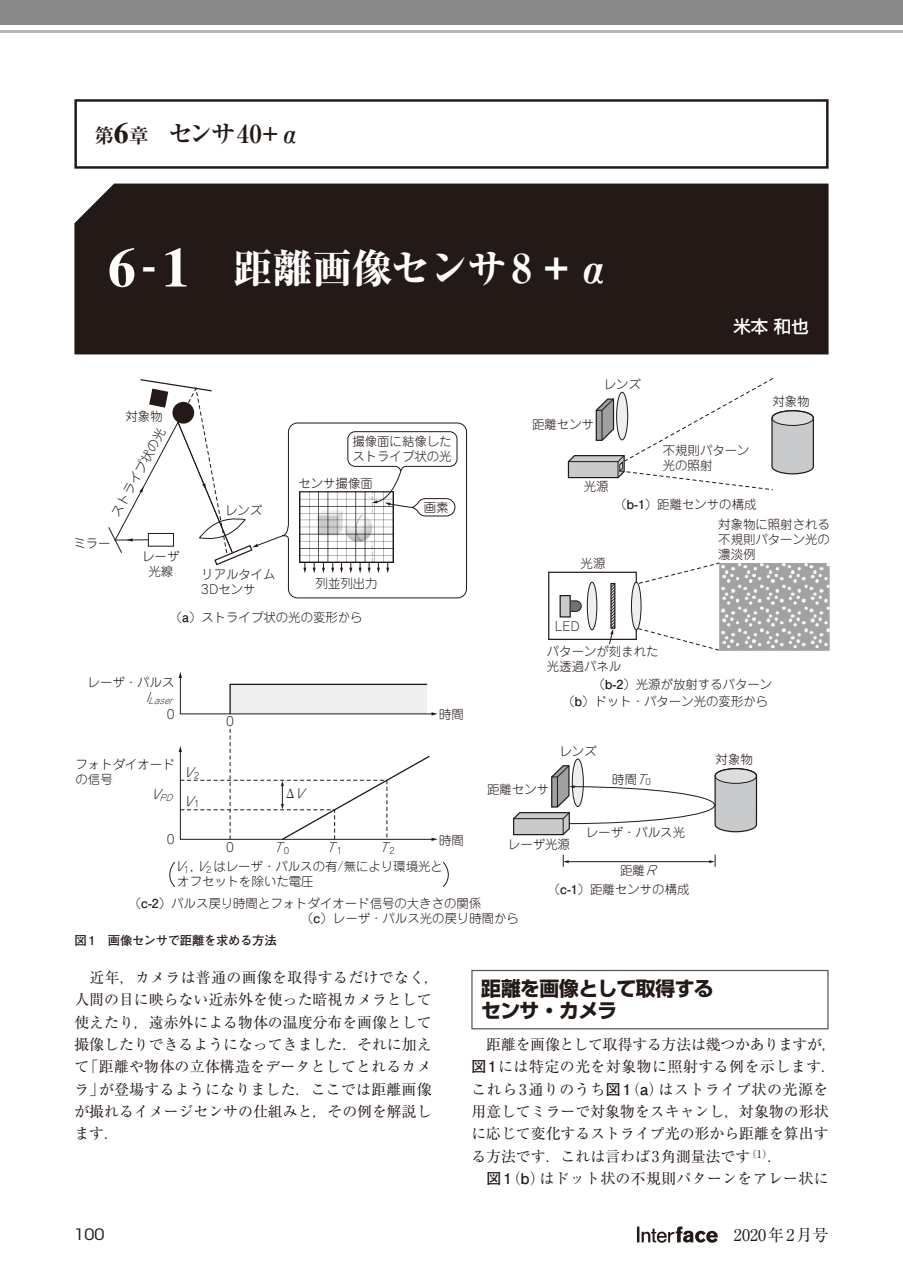
<style>
.page{position:relative;width:903px;height:1275px;background:#fff}
.page>*{position:absolute;margin:0;border:0;box-sizing:border-box;transform-origin:0 0}
.t1{font:800 39.73px "Ryumin Pro";letter-spacing:-.02em;color:#fff}
.t2{font:700 24.85px "Ryumin Pro";letter-spacing:-.035em;color:#231916}
.t3{font:700 19.78px/22.4px "Shin Go Pro";letter-spacing:-.035em;color:#231916}
.t4{font:500 17.32px "Shin Go Pro";color:#fff}
.t5{font:16.1px "Ryumin Pro";color:#231916}
.t6{font:15.58px "ITC Avant Garde Std";color:#231916;scale:1.11 1}
.t7{font:14.88px/22.4px "Ryumin Pro";color:#231916}
.t8{font:14.88px "Ryumin Pro";letter-spacing:.025em;color:#231916}
.t9{font:300 12.42px/15px "Jun 101 Pro";color:#231916}
.t10{font:700 12.42px "Futo Go B101 Pro";letter-spacing:-.035em;color:#231916}
.t11{font:italic 300 12.42px "Jun 101 Pro";color:#231916}
.t12{font:12.42px "Ryumin Pro";color:#231916}
.t13{font:italic 300 8.75px "Jun 101 Pro";color:#231916}
.s1{font-size:19.78px}
.s2{font-family:"Times";font-size:29.75px}
.s3{font-family:"Times";font-weight:700;font-size:55.82px}
.s4{font-family:"Times New Roman";font-weight:400;font-size:55.82px}
.s5{font-family:"Futo Go B101 Pro";font-weight:700}
.s6{font-family:"Jun 101 Pro";font-weight:300;font-style:italic}
.s7{font-style:italic}
</style>
<div class="page">
<svg style="left:637px;top:1226px;width:81px;height:17px"></svg>
<div style="left:0;top:0;width:903px;height:25px;background:#898989"></div>
<hr style="left:0;top:30px;width:903px;height:2px;background:#b5b5b6">
<div style="left:471px;top:970px;width:357px;height:59px;border:1px solid #595857"></div>
<img style="left:720px;top:563px;width:109px;height:87px">
<svg style="left:567px;top:378px;width:247px;height:112px"></svg>
<div style="left:617px;top:392px;width:11px;height:48px;background:#efeff0;border-radius:50%"></div>
<div style="left:616px;top:392px;width:12px;height:48px;border:1px solid #231916;border-radius:50%"></div>
<svg style="left:572px;top:759px;width:11px;height:47px"></svg>
<div style="left:572px;top:759px;width:12px;height:48px;border:1px solid #231916;border-radius:50%"></div>
<div style="left:587px;top:582px;width:10px;height:48px;background:#efeff0;border-radius:50%"></div>
<div style="left:587px;top:582px;width:10px;height:48px;border:1px solid #231916;border-radius:50%"></div>
<svg style="left:571px;top:600px;width:11px;height:12px"></svg>
<div style="left:560px;top:596px;width:10px;height:21px;background:#c9cacb"></div>
<div style="left:559px;top:595px;width:12px;height:22px;border:1px solid #231916"></div>
<div style="left:548px;top:572px;width:89px;height:68px;border:1px solid #231916"></div>
<div style="left:631px;top:582px;width:10px;height:48px;background:#efeff0;border-radius:50%"></div>
<div style="left:631px;top:582px;width:10px;height:48px;border:1px solid #231916;border-radius:50%"></div>
<svg style="left:638px;top:562px;width:82px;height:22px"></svg>
<svg style="left:637px;top:628px;width:83px;height:23px"></svg>
<svg style="left:609px;top:583px;width:6px;height:62px"></svg>
<svg style="left:108px;top:379px;width:359px;height:219px"></svg>
<hr style="left:568px;top:861px;width:142px;height:1px;background:#231916">
<svg style="left:709px;top:855px;width:7px;height:12px"></svg>
<svg style="left:563px;top:855px;width:6px;height:12px"></svg>
<svg style="left:513px;top:764px;width:245px;height:72px"></svg>
<svg style="left:179px;top:672px;width:259px;height:43px"></svg>
<svg style="left:179px;top:729px;width:259px;height:112px"></svg>
<svg style="left:169px;top:861px;width:6px;height:26px"></svg>
<svg style="left:443px;top:861px;width:6px;height:26px"></svg>
<div style="left:74px;top:184px;width:754px;height:170px;background:#231916"></div>
<div style="left:74px;top:99px;width:754px;height:70px;border:2px solid #231916"></div>
<h2 class="t2" style="left:94px;top:114px;width:210px"><span class="s1">第</span><span class="s2">6</span><span class="s1">章</span> センサ40+α</h2>
<h1 class="t1" style="left:108px;top:237px;width:507px"><span class="s3">6</span><span class="s4">-</span><span class="s3">1</span> 距離画像センサ 8＋α</h1>
<p class="t9" style="left:604px;top:375px;width:39px">レンズ</p>
<h3 class="t4" style="left:733px;top:312px;width:77px">米本 和也</h3>
<p class="t9" style="left:772px;top:392px;width:39px">対象物</p>
<p class="t9" style="left:125px;top:407px;width:39px">対象物</p>
<p class="t9" style="left:532px;top:415px;width:64px">距離センサ</p>
<p class="t9" style="left:107px;top:512px;width:101px;rotate:-62deg">ストライプ状の光</p>
<p class="t9" style="left:352px;top:432px;width:101px">撮像面に結像したストライプ状の光</p>
<p class="t9" style="left:663px;top:442px;width:88px">不規則パターン光の照射</p>
<p class="t9" style="left:298px;top:474px;width:76px">センサ撮像面</p>
<p class="t9" style="left:584px;top:477px;width:26px">光源</p>
<p class="t9" style="left:614px;top:495px;width:144px">（<span class="s5">b-1</span>）距離センサの構成</p>
<p class="t9" style="left:424px;top:498px;width:26px">画素</p>
<p class="t9" style="left:225px;top:501px;width:39px">レンズ</p>
<p class="t9" style="left:718px;top:515px;width:113px">対象物に照射される不規則パターン光の</p>
<p class="t9" style="left:73px;top:534px;width:39px">ミラー</p>
<p class="t9" style="left:142px;top:547px;width:39px">レーザ</p>
<p class="t9" style="left:718px;top:545px;width:39px">濃淡例</p>
<p class="t9" style="left:148px;top:562px;width:26px">光線</p>
<p class="t9" style="left:581px;top:555px;width:26px">光源</p>
<p class="t9" style="left:201px;top:566px;width:76px">リアルタイム<br>3Dセンサ</p>
<p class="t9" style="left:316px;top:575px;width:64px">列並列出力</p>
<p class="t9" style="left:170px;top:608px;width:194px">（<span class="s5">a</span>）ストライプ状の光の変形から</p>
<p class="t9" style="left:88px;top:673px;width:88px">レーザ・パルス</p>
<p class="t13" style="left:146px;top:694px;width:32px"><sup>I</sup>Laser</p>
<p class="t9" style="left:167px;top:705px;width:9px">0</p>
<p class="t9" style="left:439px;top:705px;width:26px">時間</p>
<p class="t9" style="left:226px;top:712px;width:9px">0</p>
<p class="t9" style="left:76px;top:755px;width:101px">フォトダイオードの信号</p>
<p class="t13" style="left:151px;top:790px;width:27px"><sup>V</sup>PD</p>
<p class="t11" style="left:184px;top:762px;width:17px">V<sub>2</sub></p>
<p class="t11" style="left:184px;top:791px;width:17px">V<sub>1</sub></p>
<p class="t9" style="left:167px;top:831px;width:9px">0</p>
<p class="t9" style="left:226px;top:838px;width:9px">0</p>
<p class="t12" style="left:284px;top:784px;width:27px">Δ <span class="s6">V</span></p>
<p class="t11" style="left:273px;top:838px;width:17px">T<sub>0</sub></p>
<p class="t11" style="left:326px;top:838px;width:17px">T<sub>1</sub></p>
<p class="t11" style="left:379px;top:838px;width:17px">T<sub>2</sub></p>
<p class="t9" style="left:439px;top:831px;width:26px">時間</p>
<p class="t9" style="left:555px;top:617px;width:27px">LED</p>
<p class="t9" style="left:547px;top:643px;width:113px">パターンが刻まれた光透過パネル</p>
<p class="t9" style="left:593px;top:675px;width:181px">（<span class="s5">b-2</span>）光源が放射するパターン</p>
<p class="t9" style="left:562px;top:693px;width:207px">（<span class="s5">b</span>）ドット・パターン光の変形から</p>
<p class="t9" style="left:487px;top:780px;width:64px">距離センサ</p>
<p class="t9" style="left:559px;top:742px;width:39px">レンズ</p>
<p class="t9" style="left:612px;top:770px;width:40px">時間 <sub>0</sub></p>
<p class="t11" style="left:636px;top:769px;width:16px">T</p>
<p class="t9" style="left:508px;top:836px;width:64px">レーザ光源</p>
<p class="t9" style="left:586px;top:823px;width:101px">レーザ・パルス光</p>
<p class="t9" style="left:715px;top:750px;width:39px">対象物</p>
<p class="t9" style="left:174px;top:857px;width:270px"><span class="s7">V</span><sub>1</sub>，<span class="s7">V</span><sub>2</sub> はレーザ・パルスの有/無により環境光とオフセットを除いた電圧</p>
<p class="t9" style="left:301px;top:894px;width:219px;text-indent:-173px">（<span class="s5">c-2</span>）パルス戻り時間とフォトダイオード信号の大きさの関係<br>（<span class="s5">c</span>）レーザ・パルス光の戻り時間から</p>
<p class="t10" style="left:74px;top:930px;width:204px">図 1　画像センサで距離を求める方法</p>
<p class="t9" style="left:620px;top:861px;width:43px">距離<span class="s7">R</span></p>
<p class="t9" style="left:548px;top:881px;width:143px">（<span class="s5">c-1</span>）距離センサの構成</p>
<p class="t7" style="left:74px;top:965px;width:366px">　近年，カメラは普通の画像を取得するだけでなく，人間の目に映らない近赤外を使った暗視カメラとして使えたり，遠赤外による物体の温度分布を画像として撮像したりできるようになってきました．それに加えて「距離や物体の立体構造をデータとしてとれるカメラ」が登場するようになりました．ここでは距離画像が撮れるイメージセンサの仕組みと，その例を解説します．</p>
<h3 class="t3" style="left:481px;top:975px;width:234px">距離を画像として取得するセンサ・カメラ</h3>
<p class="t7" style="left:471px;top:1032px;width:367px">　距離を画像として取得する方法は幾つかありますが，<span class="s5">図1</span>には特定の光を対象物に照射する例を示します．これら3通りのうち<span class="s5">図1</span>（<span class="s5">a</span>）はストライプ状の光源を用意してミラーで対象物をスキャンし，対象物の形状に応じて変化するストライプ光の形から距離を算出する方法です．これは言わば3角測量法です<sup>（1）</sup>．</p>
<p class="t8" style="left:487px;top:1167px;width:343px"><span class="s5">図1</span>（<span class="s5">b</span>）はドット状の不規則パターンをアレー状に</p>
<p class="t6" style="left:74px;top:1225px;width:29px">100</p>
<p class="t5" style="left:718px;top:1222px;width:112px">　2020年2月号</p>
</div>
